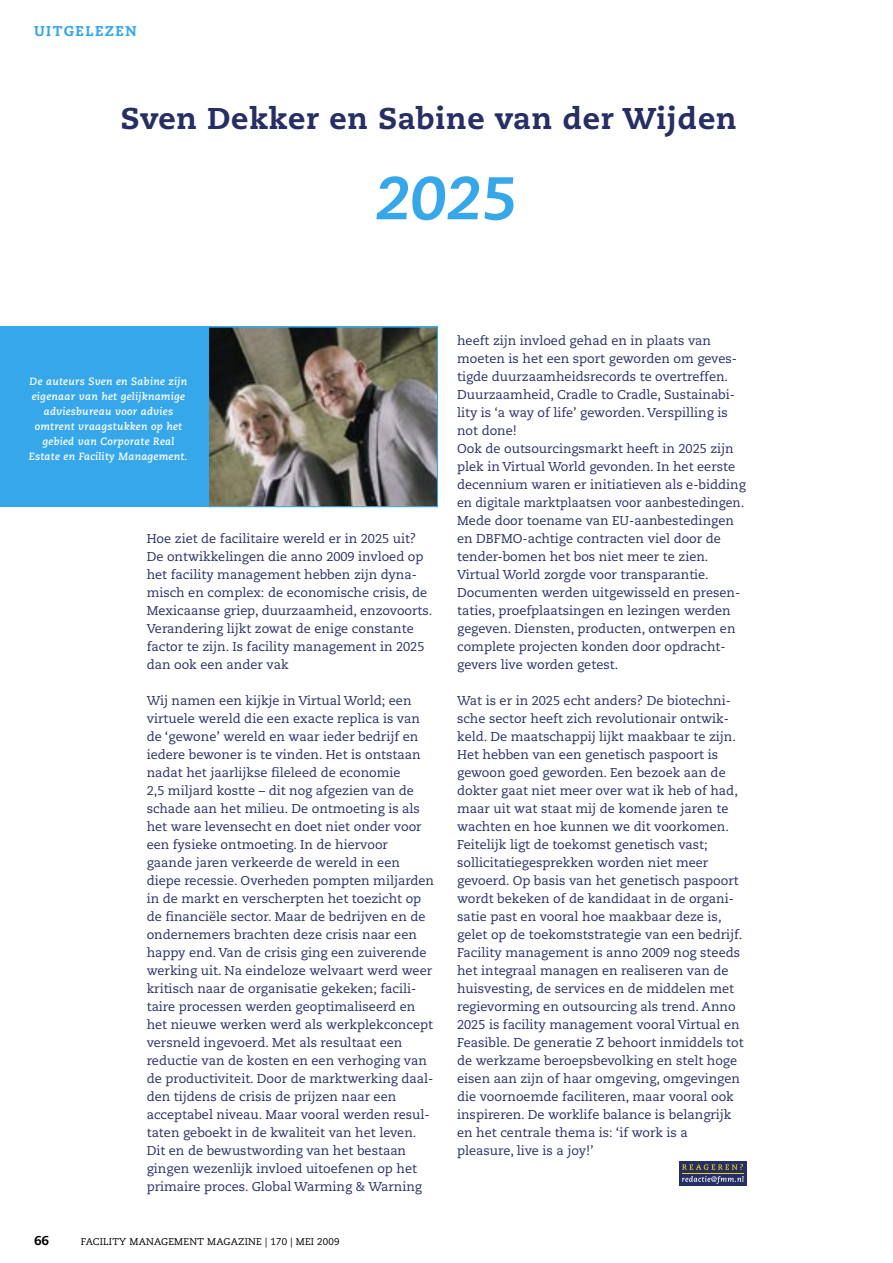
<style>
.page{position:relative;width:893px;height:1263px;background:#fff}
.page>*{position:absolute;margin:0;border:0;box-sizing:border-box;transform-origin:0 0}
.t1{font:italic 800 60px "Caecilia";color:#36a7e9}
.t2{font:800 30px "Caecilia";letter-spacing:.025em;color:#272e64}
.t3{font:800 14.25px "Caecilia";letter-spacing:.1em;color:#36a7e9}
.t4{font:12.75px/18px "Caecilia";color:#272e64}
.t5{font:800 12.75px "Caecilia";color:#000}
.t6{font:italic 700 10.5px/15px "Caecilia";letter-spacing:.025em;color:#fff;text-align:center}
.t7{font:9.75px "Caecilia";letter-spacing:.025em;color:#000}
</style>
<div class="page">
<div style="left:679px;top:1161px;width:67px;height:25px;background:#272e64"></div>
<hr style="left:682px;top:1173px;width:62px;height:1px;background:#edd41c">
<svg style="left:682px;top:1164px;width:61px;height:6px"></svg>
<svg style="left:682px;top:1176px;width:62px;height:8px"></svg>
<div style="left:0;top:327px;width:438px;height:180px;background:#36a7e9"></div>
<img style="left:210px;top:329px;width:226px;height:176px">
<div style="left:208px;top:327px;width:230px;height:180px;border:1px solid #36a7e9"></div>
<p class="t3" style="left:34px;top:22px;width:104px">UITGELEZEN</p>
<h2 class="t2" style="left:121px;top:100px;width:617px">Sven Dekker en Sabine van der Wijden</h2>
<h1 class="t1" style="left:375px;top:163px;width:144px">2025</h1>
<p class="t6" style="left:29px;top:374px;width:160px">De auteurs Sven en Sabine zijn eigenaar van het gelijknamige adviesbureau voor advies omtrent vraagstukken op het gebied van Corporate Real<br>Estate en Facility Management.</p>
<p class="t5" style="left:34px;top:1233px;width:16px">66</p>
<p class="t4" style="left:147px;top:530px;width:287px">Hoe ziet de facilitaire wereld er in 2025 uit?<br>De ontwikkelingen die anno 2009 invloed op het facility management hebben zijn dyna&shy;misch en complex: de economische crisis, de Mexicaanse griep, duurzaamheid, enzovoorts.<br>Verandering lijkt zowat de enige constante factor te zijn. Is facility management in 2025 dan ook een ander vak</p>
<p class="t4" style="left:147px;top:692px;width:289px">Wij namen een kijkje in Virtual World; een virtuele wereld die een exacte replica is van de ‘gewone’ wereld en waar ieder bedrijf en iedere bewoner is te vinden. Het is ontstaan nadat het jaarlijkse fileleed de economie<br>2,5 miljard kostte – dit nog afgezien van de schade aan het milieu. De ontmoeting is als het ware levensecht en doet niet onder voor een fysieke ontmoeting. In de hiervoor gaande jaren verkeerde de wereld in een diepe recessie. Overheden pompten miljarden in de markt en verscherpten het toezicht op de financiële sector. Maar de bedrijven en de ondernemers brachten deze crisis naar een happy end. Van de crisis ging een zuiverende werking uit. Na eindeloze welvaart werd weer kritisch naar de organisatie gekeken; facili&shy;taire processen werden geoptimaliseerd en het nieuwe werken werd als werkplekconcept versneld ingevoerd. Met als resultaat een reductie van de kosten en een verhoging van de productiviteit. Door de marktwerking daal&shy;den tijdens de crisis de prijzen naar een acceptabel niveau. Maar vooral werden resul&shy;taten geboekt in de kwaliteit van het leven.<br>Dit en de bewustwording van het bestaan gingen wezenlijk invloed uitoefenen op het primaire proces. Global Warming &amp; Warning</p>
<p class="t7" style="left:81px;top:1236px;width:260px">FACILITY MANAGEMENT MAGAZINE | 170 | MEI 2009</p>
<p class="t4" style="left:457px;top:332px;width:290px">heeft zijn invloed gehad en in plaats van moeten is het een sport geworden om geves&shy;tigde duurzaamheidsrecords te overtreffen.<br>Duurzaamheid, Cradle to Cradle, Sustainabi&shy;lity is ‘a way of life’ geworden. Verspilling is not done!<br>Ook de outsourcingsmarkt heeft in 2025 zijn plek in Virtual World gevonden. In het eerste decennium waren er initiatieven als e-bidding en digitale marktplaatsen voor aanbestedingen.<br>Mede door toename van EU-aanbestedingen en DBFMO-achtige contracten viel door de tender-bomen het bos niet meer te zien.<br>Virtual World zorgde voor transparantie.<br>Documenten werden uitgewisseld en presen&shy;taties, proefplaatsingen en lezingen werden gegeven. Diensten, producten, ontwerpen en complete projecten konden door opdracht&shy;gevers live worden getest.</p>
<p class="t4" style="left:457px;top:692px;width:288px">Wat is er in 2025 echt anders? De biotechni&shy;sche sector heeft zich revolutionair ontwik&shy;keld. De maatschappij lijkt maakbaar te zijn.<br>Het hebben van een genetisch paspoort is gewoon goed geworden. Een bezoek aan de dokter gaat niet meer over wat ik heb of had, maar uit wat staat mij de komende jaren te wachten en hoe kunnen we dit voorkomen.<br>Feitelijk ligt de toekomst genetisch vast; sollicitatiegesprekken worden niet meer gevoerd. Op basis van het genetisch paspoort wordt bekeken of de kandidaat in de organi&shy;satie past en vooral hoe maakbaar deze is, gelet op de toekomststrategie van een bedrijf.<br>Facility management is anno 2009 nog steeds het integraal managen en realiseren van de huisvesting, de services en de middelen met regievorming en outsourcing als trend. Anno 2025 is facility management vooral Virtual en Feasible. De generatie Z behoort inmiddels tot de werkzame beroepsbevolking en stelt hoge eisen aan zijn of haar omgeving, omgevingen die voornoemde faciliteren, maar vooral ook inspireren. De worklife balance is belangrijk en het centrale thema is: ‘if work is a pleasure, live is a joy!’</p>
</div>
